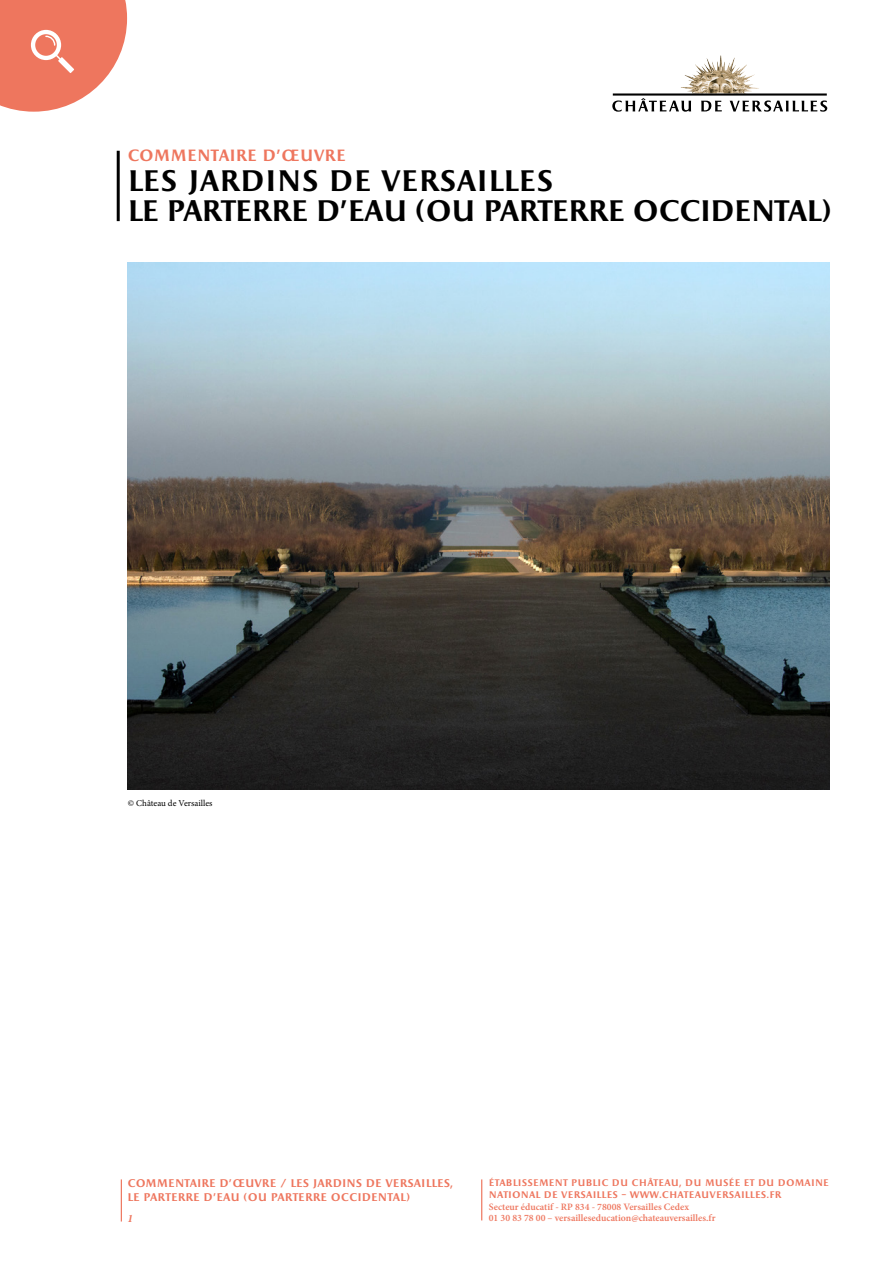
<style>
.page{position:relative;width:893px;height:1263px;background:#fff}
.page>*{position:absolute;margin:0;border:0;box-sizing:border-box;transform-origin:0 0}
.t1{font:700 30px/30px "Apollon";letter-spacing:-.04em;color:#000}
.t2{font:700 16.5px "Apollon";color:#ee765e}
.t3{font:700 11.25px/13.5px "Apollon";color:#ee765e}
.t4{font:italic 700 11.25px "Minion Pro";color:#ee765e}
.t5{font:600 9.75px/11.7px "Minion Pro";color:#ee765e}
.t6{font:700 9.6px/11.7px "Apollon";letter-spacing:.015em;color:#ee765e}
.t7{font:9px "Minion Pro";color:#000}
</style>
<div class="page">
<img style="left:681px;top:55px;width:78px;height:38px">
<svg style="left:612px;top:93px;width:215px;height:19px"></svg>
<hr style="left:121px;top:1179px;width:1px;height:42px;background:#ee765e">
<hr style="left:481px;top:1179px;width:1px;height:41px;background:#ee765e">
<svg style="left:0;top:0;width:127px;height:112px"></svg>
<hr style="left:117px;top:151px;width:3px;height:70px;background:#000">
<img style="left:127px;top:262px;width:702px;height:528px">
<h2 class="t2" style="left:127px;top:146px;width:220px">COMMENTAIRE D’ŒUVRE</h2>
<h1 class="t1" style="left:127px;top:168px;width:705px">LES JARDINS DE VERSAILLES<br>LE PARTERRE D’EAU (OU PARTERRE OCCIDENTAL)</h1>
<p class="t7" style="left:128px;top:797px;width:86px">© Château de Versailles</p>
<p class="t3" style="left:128px;top:1177px;width:327px">COMMENTAIRE D’ŒUVRE / LES JARDINS DE VERSAILLES,<br>LE PARTERRE D’EAU (OU PARTERRE OCCIDENTAL)</p>
<p class="t4" style="left:128px;top:1210px;width:7px">1</p>
<p class="t6" style="left:489px;top:1178px;width:342px">ÉTABLISSEMENT PUBLIC DU CHÂTEAU, DU MUSÉE ET DU DOMAINE<br>NATIONAL DE VERSAILLES – WWW.CHATEAUVERSAILLES.FR</p>
<p class="t5" style="left:489px;top:1200px;width:228px">Secteur éducatif - RP 834 - 78008 Versailles Cedex<br>01 30 83 78 00 – versailleseducation@chateauversailles.fr</p>
</div>
